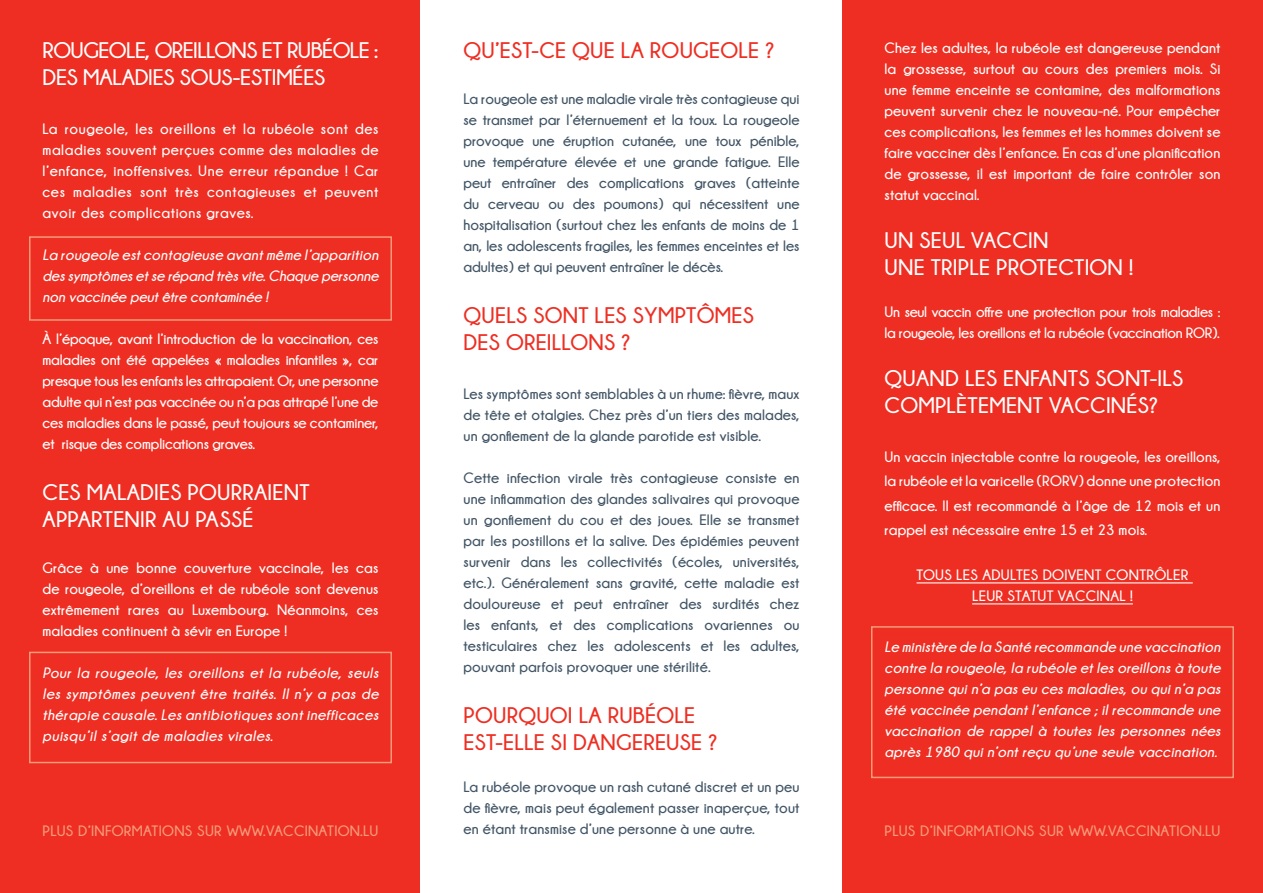
<style>
.page{position:relative;width:1263px;height:893px;background:#fff}
.page>*{position:absolute;margin:0;border:0;box-sizing:border-box;transform-origin:0 0}
.t1{font:700 22.5px/27px "Champagne&Limousines";letter-spacing:.01em;color:#fff}
.t2{font:700 22.5px/27px "Champagne&Limousines";letter-spacing:.01em;color:#ee2e22}
.t3{font:700 22.5px/27px "Champagne&Limousines";letter-spacing:-.025em;color:#fff}
.t4{font:700 15px/21px "Champagne&Limousines";letter-spacing:.01em;color:#fff;text-align:justify}
.t5{font:700 15px/21px "Champagne&Limousines";letter-spacing:.01em;color:#425566;text-align:justify}
.t6{font:italic 700 15px/21px "Champagne&Limousines";letter-spacing:.02em;color:#fff;text-align:justify}
.t7{font:700 15px/21px "Champagne&Limousines";letter-spacing:-.02em;color:#fff}
.t8{font:700 15px "Champagne&Limousines";letter-spacing:.02em;color:#f69b7b}
</style>
<div class="page">
<div style="left:842px;top:0;width:421px;height:893px;background:#ee2e22"></div>
<div style="left:0;top:0;width:420px;height:893px;background:#ee2e22"></div>
<div style="left:29px;top:236px;width:363px;height:85px;border:2px solid #f69b7b"></div>
<div style="left:29px;top:652px;width:363px;height:111px;border:2px solid #f69b7b"></div>
<hr style="left:916px;top:582px;width:277px;height:1px;background:#fff">
<hr style="left:972px;top:603px;width:161px;height:1px;background:#fff">
<div style="left:871px;top:626px;width:363px;height:152px;border:2px solid #f69b7b"></div>
<h1 class="t3" style="left:43px;top:37px;width:337px">ROUGEOLE, OREILLONS ET RUBÉOLE :<br>DES MALADIES SOUS-ESTIMÉES</h1>
<p class="t4" style="left:43px;top:118px;width:337px">La rougeole, les oreillons et la rubéole sont des maladies souvent perçues comme des maladies de l’enfance, inoffensives. Une erreur répandue ! Car ces maladies sont très contagieuses et peuvent avoir des complications graves.</p>
<p class="t6" style="left:43px;top:244px;width:337px">La rougeole est contagieuse avant même l’apparition des symptômes et se répand très vite. Chaque personne non vaccinée peut être contaminée !</p>
<p class="t4" style="left:43px;top:328px;width:337px">À l’époque, avant l’introduction de la vaccination, ces maladies ont été appelées « maladies infantiles », car presque tous les enfants les attrapaient. Or, une personne adulte qui n’est pas vaccinée ou n’a pas attrapé l’une de ces maladies dans le passé, peut toujours se contaminer, et risque des complications graves.</p>
<h1 class="t1" style="left:43px;top:479px;width:269px">CES MALADIES POURRAIENT<br>APPARTENIR AU PASSÉ</h1>
<p class="t4" style="left:43px;top:557px;width:337px">Grâce à une bonne couverture vaccinale, les cas de rougeole, d’oreillons et de rubéole sont devenus extrêmement rares au Luxembourg. Néanmoins, ces maladies continuent à sévir en Europe !</p>
<p class="t6" style="left:43px;top:662px;width:337px">Pour la rougeole, les oreillons et la rubéole, seuls les symptômes peuvent être traités. Il n’y a pas de thérapie causale. Les antibiotiques sont inefficaces puisqu’il s’agit de maladies virales.</p>
<h1 class="t2" style="left:463px;top:37px;width:312px">QU’EST-CE QUE LA ROUGEOLE ?</h1>
<p class="t5" style="left:463px;top:88px;width:337px">La rougeole est une maladie virale très contagieuse qui se transmet par l’éternuement et la toux. La rougeole provoque une éruption cutanée, une toux pénible, une température élevée et une grande fatigue. Elle peut entraîner des complications graves (atteinte du cerveau ou des poumons) qui nécessitent une hospitalisation (surtout chez les enfants de moins de 1 an, les adolescents fragiles, les femmes enceintes et les adultes) et qui peuvent entraîner le décès.</p>
<h1 class="t2" style="left:463px;top:302px;width:292px">QUELS SONT LES SYMPTÔMES<br>DES OREILLONS ?</h1>
<p class="t5" style="left:463px;top:383px;width:337px">Les symptômes sont semblables à un rhume: fièvre, maux de tête et otalgies. Chez près d’un tiers des malades, un gonflement de la glande parotide est visible.</p>
<p class="t5" style="left:463px;top:467px;width:337px">Cette infection virale très contagieuse consiste en une inflammation des glandes salivaires qui provoque un gonflement du cou et des joues. Elle se transmet par les postillons et la salive. Des épidémies peuvent survenir dans les collectivités (écoles, universités, etc.). Généralement sans gravité, cette maladie est douloureuse et peut entraîner des surdités chez les enfants, et des complications ovariennes ou testiculaires chez les adolescents et les adultes, pouvant parfois provoquer une stérilité.</p>
<h1 class="t2" style="left:463px;top:702px;width:255px">POURQUOI LA RUBÉOLE<br>EST-ELLE SI DANGEREUSE ?</h1>
<p class="t5" style="left:463px;top:776px;width:337px">La rubéole provoque un rash cutané discret et un peu de fièvre, mais peut également passer inaperçue, tout en étant transmise d’une personne à une autre.</p>
<p class="t4" style="left:884px;top:37px;width:337px">Chez les adultes, la rubéole est dangereuse pendant la grossesse, surtout au cours des premiers mois. Si une femme enceinte se contamine, des malformations peuvent survenir chez le nouveau-né. Pour empêcher ces complications, les femmes et les hommes doivent se faire vacciner dès l’enfance. En cas d’une planification de grossesse, il est important de faire contrôler son statut vaccinal.</p>
<h1 class="t1" style="left:884px;top:227px;width:250px">UN SEUL VACCIN<br>UNE TRIPLE PROTECTION !</h1>
<p class="t7" style="left:884px;top:301px;width:337px">Un seul vaccin offre une protection pour trois maladies : la rougeole, les oreillons et la rubéole (vaccination ROR).</p>
<h1 class="t1" style="left:884px;top:365px;width:300px">QUAND LES ENFANTS SONT-ILS<br>COMPLÈTEMENT VACCINÉS?</h1>
<p class="t4" style="left:884px;top:444px;width:337px;line-height:24.3px">Un vaccin injectable contre la rougeole, les oreillons, la rubéole et la varicelle (RORV) donne une protection efficace. Il est recommandé à l’âge de 12 mois et un rappel est nécessaire entre 15 et 23 mois.</p>
<p class="t4" style="left:916px;top:564px;width:273px;text-align:center">TOUS LES ADULTES DOIVENT CONTRÔLER<br>LEUR STATUT VACCINAL !</p>
<p class="t6" style="left:884px;top:636px;width:337px">Le ministère de la Santé recommande une vaccination contre la rougeole, la rubéole et les oreillons à toute personne qui n’a pas eu ces maladies, ou qui n’a pas été vaccinée pendant l’enfance ; il recommande une vaccination de rappel à toutes les personnes nées après 1980 qui n’ont reçu qu’une seule vaccination.</p>
<p class="t8" style="left:43px;top:822px;width:337px">PLUS D’INFORMATIONS SUR WWW.VACCINATION.LU</p>
<p class="t8" style="left:884px;top:822px;width:337px">PLUS D’INFORMATIONS SUR WWW.VACCINATION.LU</p>
</div>
